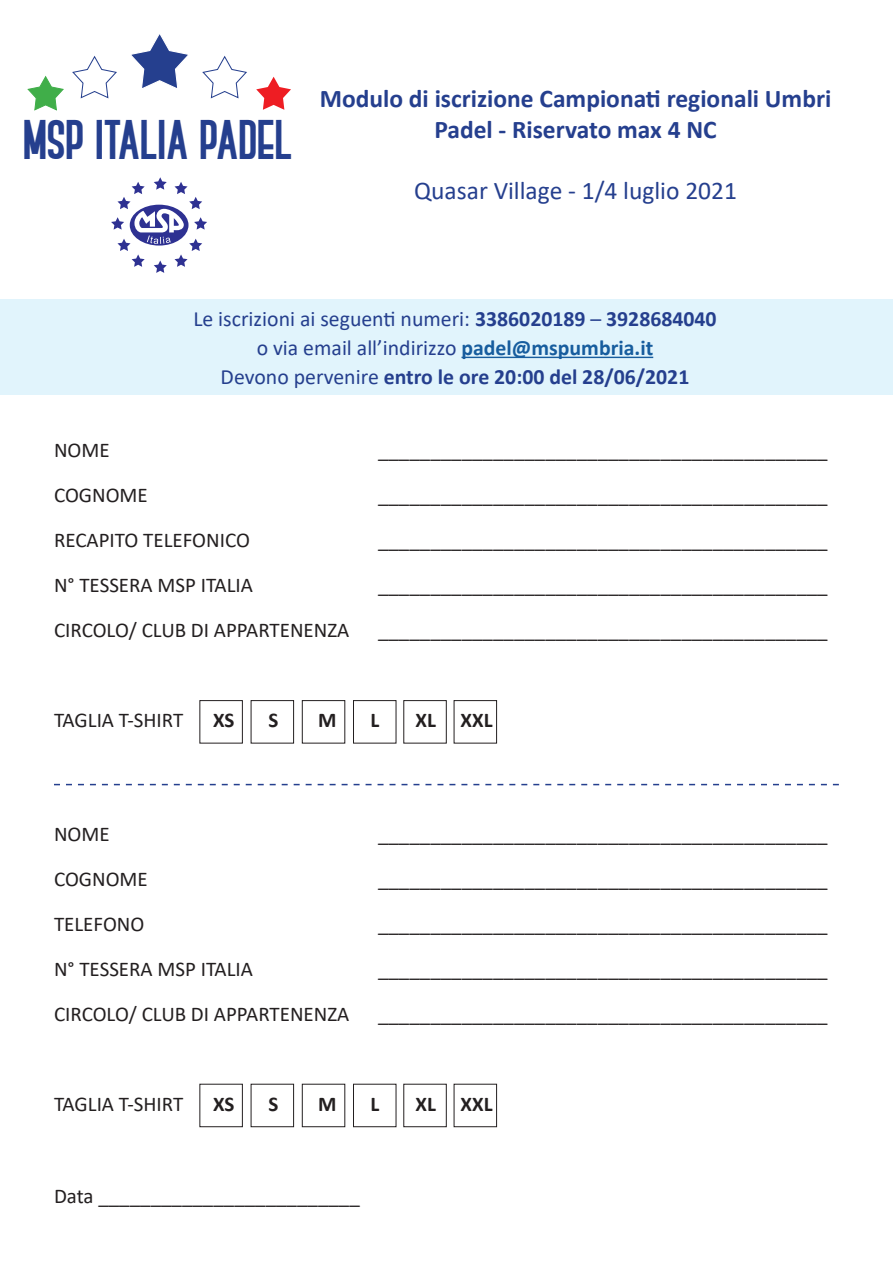
<style>
.page{position:relative;width:893px;height:1263px;background:#fff}
.page>*{position:absolute;margin:0;border:0;box-sizing:border-box;transform-origin:0 0}
.t1{font:33px "BOVEN1";color:#253f8e}
.t2{font:700 25.5px "Calibri";color:#253f8e}
.t3{font:25.5px "Calibri";color:#253f8e}
.t4{font:21.75px "Calibri";color:#253f8e}
.t5{font:700 21.75px "Calibri";color:#253f8e}
.t6{font:21px "Calibri";color:#231f20}
.t7{font:700 21px "Calibri";color:#231f20}
.s1{font-weight:700}
.s2{font-weight:700;color:#175d9e}
.s3{font-weight:400}
</style>
<div class="page">
<div style="left:0;top:299px;width:893px;height:96px;background:#e1f4fc"></div>
<svg style="left:131px;top:34px;width:57px;height:54px"></svg>
<svg style="left:202px;top:55px;width:45px;height:44px"></svg>
<svg style="left:27px;top:75px;width:37px;height:36px"></svg>
<svg style="left:256px;top:77px;width:35px;height:33px"></svg>
<svg style="left:72px;top:55px;width:45px;height:44px"></svg>
<svg style="left:111px;top:177px;width:96px;height:96px"></svg>
<div style="left:200px;top:700px;width:43px;height:43px;border:1px solid #231f20"></div>
<div style="left:200px;top:1084px;width:43px;height:43px;border:1px solid #231f20"></div>
<div style="left:251px;top:700px;width:43px;height:43px;border:1px solid #231f20"></div>
<div style="left:251px;top:1084px;width:43px;height:43px;border:1px solid #231f20"></div>
<div style="left:302px;top:700px;width:43px;height:43px;border:1px solid #231f20"></div>
<div style="left:302px;top:1084px;width:43px;height:43px;border:1px solid #231f20"></div>
<div style="left:353px;top:700px;width:43px;height:43px;border:1px solid #231f20"></div>
<div style="left:353px;top:1084px;width:43px;height:43px;border:1px solid #231f20"></div>
<div style="left:454px;top:700px;width:43px;height:43px;border:1px solid #231f20"></div>
<div style="left:454px;top:1084px;width:43px;height:43px;border:1px solid #231f20"></div>
<hr style="left:461px;top:357px;width:192px;height:1px;background:#175d9e">
<svg style="left:54px;top:784px;width:785px;height:1px"></svg>
<p class="t1" style="left:24px;top:128px;width:271px">MSP ITALIA PADEL</p>
<p class="t2" style="left:320px;top:81px;width:513px">Modulo di iscrizione Campionati regionali Umbri</p>
<p class="t2" style="left:434px;top:111px;width:284px">Padel - Riservato max 4 NC</p>
<p class="t3" style="left:414px;top:173px;width:324px">Quasar Village - 1/4 luglio 2021</p>
<p class="t6" style="left:54px;top:436px;width:57px">NOME</p>
<p class="t6" style="left:54px;top:481px;width:95px">COGNOME</p>
<p class="t4" style="left:193px;top:304px;width:525px">Le iscrizioni ai seguenti numeri: <span class="s1">3386020189</span> – <span class="s1">3928684040</span></p>
<p class="t4" style="left:257px;top:333px;width:398px">o via email all’indirizzo <span class="s2">padel@mspumbria.it</span></p>
<p class="t5" style="left:221px;top:361px;width:470px"><span class="s3">Devono pervenire</span> entro le ore 20:00 del 28/06/2021</p>
<p class="t6" style="left:378px;top:436px;width:451px">___________________________________________</p>
<p class="t6" style="left:378px;top:481px;width:451px">___________________________________________</p>
<p class="t6" style="left:54px;top:526px;width:197px">RECAPITO TELEFONICO</p>
<p class="t6" style="left:54px;top:571px;width:201px">N° TESSERA MSP ITALIA</p>
<p class="t6" style="left:54px;top:616px;width:297px">CIRCOLO/ CLUB DI APPARTENENZA</p>
<p class="t6" style="left:378px;top:526px;width:451px">___________________________________________</p>
<p class="t6" style="left:378px;top:571px;width:451px">___________________________________________</p>
<p class="t6" style="left:378px;top:616px;width:451px">___________________________________________</p>
<p class="t6" style="left:54px;top:706px;width:131px">TAGLIA T-SHIRT</p>
<p class="t7" style="left:213px;top:705px;width:23px">XS</p>
<p class="t7" style="left:269px;top:705px;width:11px">S</p>
<p class="t7" style="left:318px;top:705px;width:20px">M</p>
<p class="t7" style="left:370px;top:705px;width:10px">L</p>
<p class="t7" style="left:416px;top:705px;width:79px">XL XXL</p>
<p class="t6" style="left:54px;top:819px;width:57px">NOME</p>
<p class="t6" style="left:54px;top:864px;width:95px">COGNOME</p>
<p class="t6" style="left:54px;top:909px;width:92px">TELEFONO</p>
<p class="t6" style="left:54px;top:954px;width:201px">N° TESSERA MSP ITALIA</p>
<p class="t6" style="left:54px;top:999px;width:297px">CIRCOLO/ CLUB DI APPARTENENZA</p>
<p class="t6" style="left:378px;top:819px;width:451px">___________________________________________</p>
<p class="t6" style="left:378px;top:864px;width:451px">___________________________________________</p>
<p class="t6" style="left:378px;top:909px;width:451px">___________________________________________</p>
<p class="t6" style="left:378px;top:954px;width:451px">___________________________________________</p>
<p class="t6" style="left:378px;top:999px;width:451px">___________________________________________</p>
<p class="t6" style="left:54px;top:1089px;width:131px">TAGLIA T-SHIRT</p>
<p class="t7" style="left:213px;top:1089px;width:23px">XS</p>
<p class="t7" style="left:269px;top:1089px;width:11px">S</p>
<p class="t7" style="left:318px;top:1089px;width:20px">M</p>
<p class="t7" style="left:370px;top:1089px;width:10px">L</p>
<p class="t7" style="left:416px;top:1089px;width:79px">XL XXL</p>
<p class="t6" style="left:54px;top:1182px;width:307px">Data _________________________</p>
</div>
